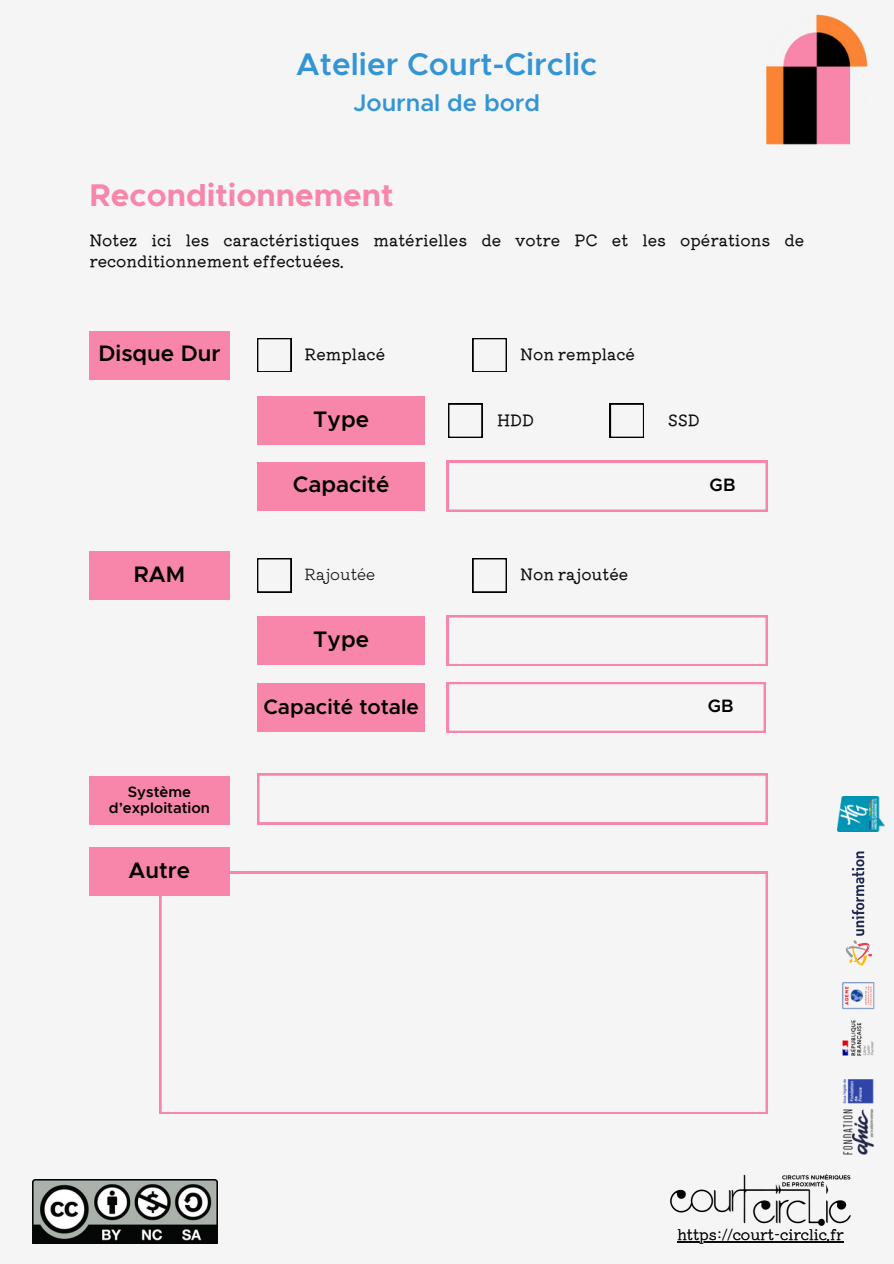
<style>
.page{position:relative;width:894px;height:1264px;background:#fff}
.page>*{position:absolute;margin:0;border:0;box-sizing:border-box;transform-origin:0 0}
.t1{font:600 31.5px "Metropolis";color:#3495d5}
.t2{font:700 31.5px "Metropolis";color:#f786aa}
.t3{font:600 24px "Metropolis";color:#3495d5}
.t4{font:600 22.5px "Metropolis";color:#000}
.t5{font:600 21px "Metropolis";color:#000}
.t6{font:600 18px "Metropolis";color:#000}
.t7{font:500 15.75px/21.3px "Kiwi Maru";color:#0c0c0c}
.t8{font:300 15.75px "Kiwi Maru";color:#0c0c0c}
.t9{font:300 15px "Kiwi Maru";color:#0c0c0c}
.t10{font:600 15px/15.8px "Metropolis";color:#000;text-align:center}
</style>
<div class="page">
<div style="left:0;top:0;width:893px;height:1263px;background:#f5f5f5"></div>
<img style="left:766px;top:14px;width:102px;height:131px">
<img style="left:670px;top:1174px;width:180px;height:51px">
<div style="left:89px;top:331px;width:140px;height:48px;background:#f786aa"></div>
<svg style="left:257px;top:338px;width:34px;height:34px"></svg>
<svg style="left:472px;top:338px;width:34px;height:34px"></svg>
<div style="left:257px;top:396px;width:168px;height:49px;background:#f786aa"></div>
<svg style="left:448px;top:404px;width:34px;height:33px"></svg>
<svg style="left:609px;top:404px;width:34px;height:33px"></svg>
<div style="left:257px;top:462px;width:168px;height:48px;background:#f786aa"></div>
<svg style="left:446px;top:461px;width:321px;height:50px"></svg>
<div style="left:89px;top:551px;width:140px;height:48px;background:#f786aa"></div>
<div style="left:89px;top:776px;width:140px;height:48px;background:#f786aa"></div>
<svg style="left:257px;top:558px;width:34px;height:34px"></svg>
<svg style="left:472px;top:558px;width:34px;height:34px"></svg>
<div style="left:257px;top:683px;width:168px;height:48px;background:#f786aa"></div>
<svg style="left:446px;top:682px;width:319px;height:50px"></svg>
<div style="left:257px;top:616px;width:168px;height:49px;background:#f786aa"></div>
<svg style="left:446px;top:615px;width:321px;height:51px"></svg>
<svg style="left:257px;top:773px;width:510px;height:51px"></svg>
<svg style="left:159px;top:871px;width:608px;height:242px"></svg>
<div style="left:89px;top:847px;width:140px;height:49px;background:#f786aa"></div>
<hr style="left:677px;top:1241px;width:166px;height:1px;background:#0c0c0c">
<img style="left:842px;top:982px;width:33px;height:74px">
<img style="left:845px;top:851px;width:28px;height:115px">
<img style="left:837px;top:796px;width:47px;height:35px">
<img style="left:842px;top:1079px;width:32px;height:75px">
<img style="left:33px;top:1179px;width:184px;height:64px">
<h3 class="t1" style="left:296px;top:50px;width:303px">Atelier Court-Circlic</h3>
<h3 class="t3" style="left:353px;top:92px;width:188px">Journal de bord</h3>
<h1 class="t2" style="left:89px;top:181px;width:306px">Reconditionnement</h1>
<h6 class="t7" style="left:89px;top:228px;width:716px">Notez ici les caractéristiques matérielles de votre PC et les opérations de reconditionnement effectuées.</h6>
<h6 class="t4" style="left:98px;top:343px;width:123px">Disque Dur</h6>
<p class="t4" style="left:134px;top:563px;width:53px">RAM</p>
<h3 class="t10" style="left:109px;top:785px;width:103px">Système d’exploitation</h3>
<p class="t4" style="left:129px;top:860px;width:63px">Autre</p>
<h5 class="t7" style="left:304px;top:343px;width:82px">Remplacé</h5>
<h5 class="t7" style="left:520px;top:343px;width:116px">Non remplacé</h5>
<h3 class="t4" style="left:313px;top:409px;width:57px">Type</h3>
<h4 class="t7" style="left:497px;top:408px;width:39px">HDD</h4>
<h2 class="t7" style="left:667px;top:408px;width:34px">SSD</h2>
<h3 class="t4" style="left:293px;top:474px;width:98px">Capacité</h3>
<h6 class="t6" style="left:709px;top:477px;width:27px">GB</h6>
<h3 class="t8" style="left:304px;top:562px;width:72px">Rajoutée</h3>
<h6 class="t7" style="left:520px;top:563px;width:110px">Non rajoutée</h6>
<h3 class="t4" style="left:313px;top:629px;width:57px">Type</h3>
<h4 class="t5" style="left:263px;top:697px;width:157px">Capacité totale</h4>
<h6 class="t6" style="left:707px;top:698px;width:27px">GB</h6>
<p class="t9" style="left:677px;top:1222px;width:168px">https://court-circlic.fr</p>
</div>
